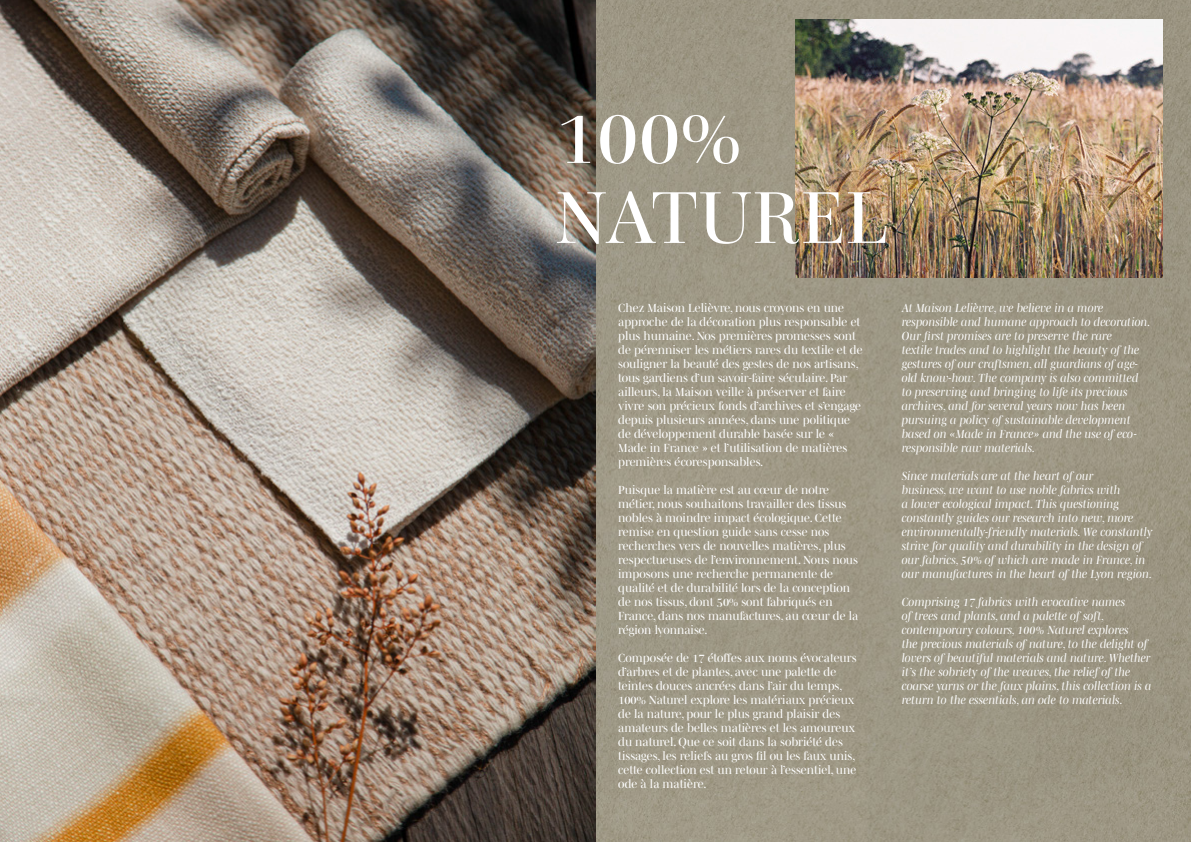
<style>
.page{position:relative;width:1191px;height:842px;background:#fff}
.page>*{position:absolute;margin:0;border:0;box-sizing:border-box;transform-origin:0 0}
.t1{font:78.4px "Mencken Std Head";color:#fff}
.t2{font:75px "Mencken Std Head";letter-spacing:.02em;color:#fff}
.t3{font:12px/14px "Mencken Std Head";color:#fff}
.t4{font:italic 12px/14px "Mencken Std Head";color:#fff}
</style>
<div class="page">
<img style="left:0;top:0;width:1191px;height:842px">
<img style="left:795px;top:19px;width:367px;height:258px">
<h1 class="t1" style="left:556px;top:91px;width:186px">100%</h1>
<h2 class="t2" style="left:556px;top:174px;width:333px">NATUREL</h2>
<p class="t3" style="left:618px;top:301px;width:246px">Chez Maison Lelièvre, nous croyons en une approche de la décoration plus responsable et plus humaine. Nos premières promesses sont de pérenniser les métiers rares du textile et de souligner la beauté des gestes de nos artisans, tous gardiens d’un savoir-faire séculaire. Par ailleurs, la Maison veille à préserver et faire vivre son précieux fonds d’archives et s’engage depuis plusieurs années, dans une politique de développement durable basée sur le « Made in France » et l’utilisation de matières premières écoresponsables.</p>
<p class="t3" style="left:618px;top:483px;width:242px">Puisque la matière est au cœur de notre métier, nous souhaitons travailler des tissus nobles à moindre impact écologique. Cette remise en question guide sans cesse nos recherches vers de nouvelles matières, plus respectueuses de l’environnement. Nous nous imposons une recherche permanente de qualité et de durabilité lors de la conception de nos tissus, dont 50% sont fabriqués en France, dans nos manufactures, au cœur de la région lyonnaise.</p>
<p class="t3" style="left:618px;top:651px;width:240px">Composée de 17 étoffes aux noms évocateurs d’arbres et de plantes, avec une palette de teintes douces ancrées dans l’air du temps, 100% Naturel explore les matériaux précieux de la nature, pour le plus grand plaisir des amateurs de belles matières et les amoureux du naturel. Que ce soit dans la sobriété des tissages, les reliefs au gros fil ou les faux unis, cette collection est un retour à l’essentiel, une ode à la matière.</p>
<p class="t4" style="left:901px;top:301px;width:250px">At Maison Lelièvre, we believe in a more responsible and humane approach to decoration.<br>Our first promises are to preserve the rare<br>textile trades and to highlight the beauty of the gestures of our craftsmen, all guardians of age&shy;old know-how. The company is also committed to preserving and bringing to life its precious archives, and for several years now has been pursuing a policy of sustainable development based on «Made in France» and the use of eco&shy;responsible raw materials.</p>
<p class="t4" style="left:901px;top:469px;width:252px">Since materials are at the heart of our<br>business, we want to use noble fabrics with<br>a lower ecological impact. This questioning constantly guides our research into new, more environmentally-friendly materials. We constantly strive for quality and durability in the design of our fabrics, 50% of which are made in France, in our manufactures in the heart of the Lyon region.</p>
<p class="t4" style="left:901px;top:595px;width:251px">Comprising 17 fabrics with evocative names<br>of trees and plants, and a palette of soft, contemporary colours, 100% Naturel explores<br>the precious materials of nature, to the delight of lovers of beautiful materials and nature. Whether it’s the sobriety of the weaves, the relief of the coarse yarns or the faux plains, this collection is a return to the essentials, an ode to materials.</p>
</div>
